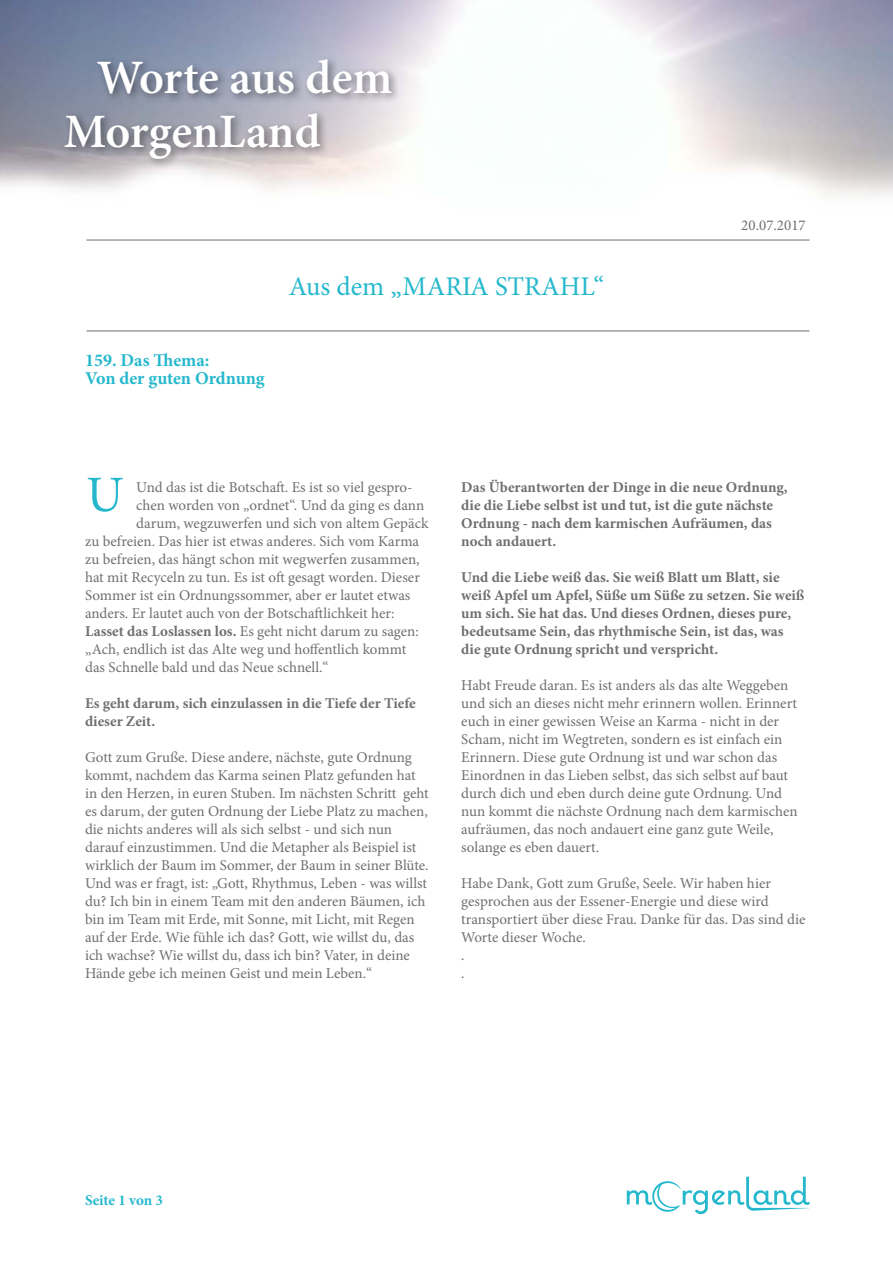
<style>
.page{position:relative;width:893px;height:1263px;background:#fff}
.page>*{position:absolute;margin:0;border:0;box-sizing:border-box;transform-origin:0 0}
.t1{font:51px "Minion Pro";color:#25b8cd}
.t2{font:600 48px/54px "Minion Pro";letter-spacing:-.005em;color:#fff}
.t3{font:27px "Minion Pro";color:#25b8cd}
.t4{font:700 18px/18px "Minion Pro";color:#25b8cd}
.t5{font:15px/18px "Minion Pro";color:#6f6f6e}
.t6{font:700 15px/18px "Minion Pro";color:#6f6f6e}
.t7{font:700 15px "Minion Pro";letter-spacing:-.005em;color:#25b8cd}
.s1{font-weight:700}
</style>
<div class="page">
<svg style="left:627px;top:1177px;width:183px;height:37px"></svg>
<img style="left:0;top:0;width:893px;height:196px">
<div style="left:60px;top:55px;width:342px;height:115px;background:#000;opacity:.45"></div>
<hr style="left:87px;top:239px;width:722px;height:2px;background:#9c9d9d">
<hr style="left:87px;top:330px;width:722px;height:2px;background:#9c9d9d">
<h2 class="t2" style="left:64px;top:51px;width:330px;text-indent:33px">Worte aus dem<br>MorgenLand</h2>
<p class="t4" style="left:85px;top:351px;width:181px">159. Das Thema:<br>Von der guten Ordnung</p>
<h3 class="t3" style="left:289px;top:268px;width:317px">Aus dem „MARIA STRAHL“</h3>
<p class="t5" style="left:741px;top:216px;width:66px">20.07.2017</p>
<h1 class="t1" style="left:86px;top:460px;width:39px">U</h1>
<p class="t5" style="left:136px;top:478px;width:278px">Und das ist die Botschaft. Es ist so viel gespro-</p>
<p class="t5" style="left:136px;top:496px;width:289px">chen worden von „ordnet“. Und da ging es dann</p>
<p class="t5" style="left:136px;top:514px;width:294px">darum, wegzuwerfen und sich von altem Gepäck</p>
<p class="t5" style="left:85px;top:532px;width:336px">zu befreien. Das hier ist etwas anderes. Sich vom Karma</p>
<p class="t5" style="left:85px;top:550px;width:336px">zu befreien, das hängt schon mit wegwerfen zusammen,</p>
<p class="t5" style="left:85px;top:568px;width:336px">hat mit Recyceln zu tun. Es ist oft gesagt worden. Dieser</p>
<p class="t5" style="left:85px;top:586px;width:327px">Sommer ist ein Ordnungssommer, aber er lautet etwas</p>
<p class="t5" style="left:85px;top:604px;width:311px">anders. Er lautet auch von der Botschaftlichkeit her:</p>
<p class="t5" style="left:85px;top:622px;width:335px"><span class="s1">Lasset das Loslassen los.</span> Es geht nicht darum zu sagen:</p>
<p class="t5" style="left:85px;top:640px;width:323px">„Ach, endlich ist das Alte weg und hoffentlich kommt</p>
<p class="t5" style="left:85px;top:658px;width:245px">das Schnelle bald und das Neue schnell.“</p>
<p class="t6" style="left:85px;top:694px;width:332px">Es geht darum, sich einzulassen in die Tiefe der Tiefe dieser Zeit.</p>
<p class="t5" style="left:85px;top:748px;width:345px">Gott zum Gruße. Diese andere, nächste, gute Ordnung kommt, nachdem das Karma seinen Platz gefunden hat in den Herzen, in euren Stuben. Im nächsten Schritt geht es darum, der guten Ordnung der Liebe Platz zu machen, die nichts anderes will als sich selbst - und sich nun darauf einzustimmen. Und die Metapher als Beispiel ist wirklich der Baum im Sommer, der Baum in seiner Blüte.<br>Und was er fragt, ist: „Gott, Rhythmus, Leben - was willst du? Ich bin in einem Team mit den anderen Bäumen, ich bin im Team mit Erde, mit Sonne, mit Licht, mit Regen auf der Erde. Wie fühle ich das? Gott, wie willst du, das ich wachse? Wie willst du, dass ich bin? Vater, in deine Hände gebe ich meinen Geist und mein Leben.“</p>
<p class="t6" style="left:461px;top:478px;width:328px">Das Überantworten der Dinge in die neue Ordnung, die die Liebe selbst ist und tut, ist die gute nächste Ordnung - nach dem karmischen Aufräumen, das noch andauert.</p>
<p class="t6" style="left:461px;top:568px;width:345px">Und die Liebe weiß das. Sie weiß Blatt um Blatt, sie weiß Apfel um Apfel, Süße um Süße zu setzen. Sie weiß um sich. Sie hat das. Und dieses Ordnen, dieses pure, bedeutsame Sein, das rhythmische Sein, ist das, was die gute Ordnung spricht und verspricht.</p>
<p class="t5" style="left:461px;top:676px;width:338px">Habt Freude daran. Es ist anders als das alte Weggeben und sich an dieses nicht mehr erinnern wollen. Erinnert euch in einer gewissen Weise an Karma - nicht in der Scham, nicht im Wegtreten, sondern es ist einfach ein Erinnern. Diese gute Ordnung ist und war schon das Einordnen in das Lieben selbst, das sich selbst auf baut durch dich und eben durch deine gute Ordnung. Und nun kommt die nächste Ordnung nach dem karmischen aufräumen, das noch andauert eine ganz gute Weile, solange es eben dauert.</p>
<p class="t5" style="left:461px;top:874px;width:346px">Habe Dank, Gott zum Gruße, Seele. Wir haben hier gesprochen aus der Essener-Energie und diese wird transportiert über diese Frau. Danke für das. Das sind die<br>Worte dieser Woche.<br>.<br>.</p>
<p class="t7" style="left:85px;top:1190px;width:79px">Seite 1 von 3</p>
</div>
